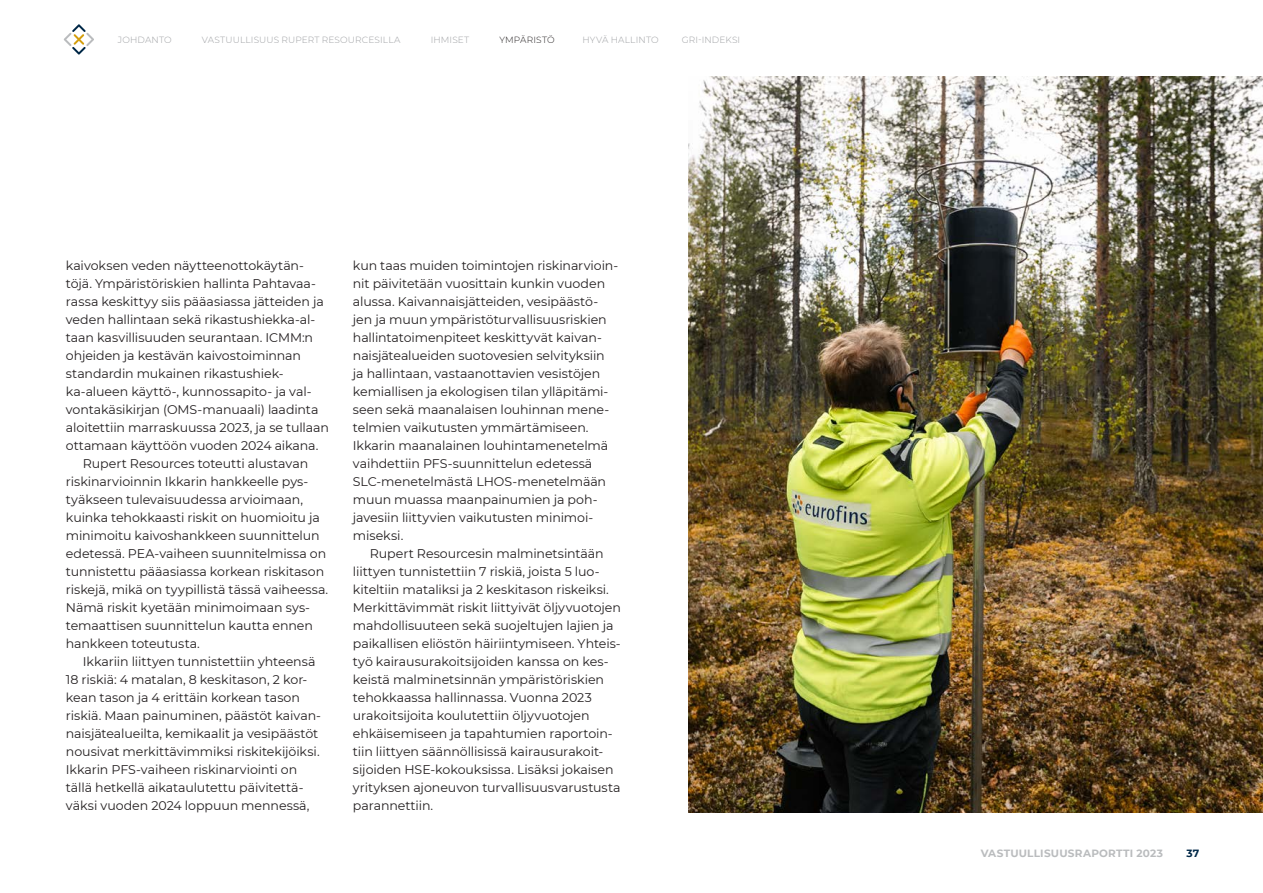
<style>
.page{position:relative;width:1263px;height:893px;background:#fff}
.page>*{position:absolute;margin:0;border:0;box-sizing:border-box;transform-origin:0 0}
.Manna_SIS__Leipäteksti{font:12.6px/18px "Montserrat";letter-spacing:-.005em;color:#231f20}
.t1{font:700 10.5px "Montserrat";letter-spacing:.02em;color:#babcbe}
.t2{font:700 10.5px "Montserrat";color:#002847}
.t3{font:300 9px "Montserrat";letter-spacing:.015em;color:#9d9fa2}
.t4{font:300 9px "Montserrat";letter-spacing:.02em;color:#231f20}
</style>
<div class="page">
<svg style="left:64px;top:24px;width:30px;height:31px"></svg>
<img style="left:689px;top:77px;width:574px;height:735px">
<p class="t3" style="left:118px;top:33px;width:55px">JOHDANTO</p>
<p class="t3" style="left:202px;top:33px;width:200px">VASTUULLISUUS RUPERT RESOURCESILLA</p>
<p class="t3" style="left:431px;top:33px;width:40px">IHMISET</p>
<p class="t4" style="left:499px;top:33px;width:57px">YMPÄRISTÖ</p>
<p class="t3" style="left:582px;top:33px;width:78px">HYVÄ HALLINTO</p>
<p class="t3" style="left:682px;top:33px;width:60px">GRI-INDEKSI</p>
<p class="Manna_SIS__Leipäteksti" style="left:66px;top:256px;width:265px">kaivoksen veden näytteenottokäytän&shy;töjä. Ympäristöriskien hallinta Pahtavaa&shy;rassa keskittyy siis pääasiassa jätteiden ja veden hallintaan sekä rikastushiekka-al&shy;taan kasvillisuuden seurantaan. ICMM:n ohjeiden ja kestävän kaivostoiminnan standardin mukainen rikastushiek&shy;ka-alueen käyttö-, kunnossapito- ja val&shy;vontakäsikirjan (OMS-manuaali) laadinta aloitettiin marraskuussa 2023, ja se tullaan ottamaan käyttöön vuoden 2024 aikana.</p>
<p class="Manna_SIS__Leipäteksti" style="left:66px;top:454px;width:264px;text-indent:17px">Rupert Resources toteutti alustavan riskinarvioinnin Ikkarin hankkeelle pys&shy;tyäkseen tulevaisuudessa arvioimaan, kuinka tehokkaasti riskit on huomioitu ja minimoitu kaivoshankkeen suunnittelun edetessä. PEA-vaiheen suunnitelmissa on tunnistettu pääasiassa korkean riskitason riskejä, mikä on tyypillistä tässä vaiheessa.<br>Nämä riskit kyetään minimoimaan sys&shy;temaattisen suunnittelun kautta ennen hankkeen toteutusta.</p>
<p class="Manna_SIS__Leipäteksti" style="left:66px;top:652px;width:257px;text-indent:17px">Ikkariin liittyen tunnistettiin yhteensä 18 riskiä: 4 matalan, 8 keskitason, 2 kor&shy;kean tason ja 4 erittäin korkean tason riskiä. Maan painuminen, päästöt kaivan&shy;naisjätealueilta, kemikaalit ja vesipäästöt nousivat merkittävimmiksi riskitekijöiksi.<br>Ikkarin PFS-vaiheen riskinarviointi on tällä hetkellä aikataulutettu päivitettä&shy;väksi vuoden 2024 loppuun mennessä,</p>
<p class="Manna_SIS__Leipäteksti" style="left:353px;top:256px;width:267px">kun taas muiden toimintojen riskinarvioin&shy;nit päivitetään vuosittain kunkin vuoden alussa. Kaivannaisjätteiden, vesipäästö&shy;jen ja muun ympäristöturvallisuusriskien hallintatoimenpiteet keskittyvät kaivan&shy;naisjätealueiden suotovesien selvityksiin ja hallintaan, vastaanottavien vesistöjen kemiallisen ja ekologisen tilan ylläpitämi&shy;seen sekä maanalaisen louhinnan mene&shy;telmien vaikutusten ymmärtämiseen.<br>Ikkarin maanalainen louhintamenetelmä vaihdettiin PFS-suunnittelun edetessä SLC-menetelmästä LHOS-menetelmään muun muassa maanpainumien ja poh&shy;javesiin liittyvien vaikutusten minimoi&shy;miseksi.</p>
<p class="Manna_SIS__Leipäteksti" style="left:353px;top:544px;width:269px;text-indent:17px">Rupert Resourcesin malminetsintään liittyen tunnistettiin 7 riskiä, joista 5 luo&shy;kiteltiin mataliksi ja 2 keskitason riskeiksi.<br>Merkittävimmät riskit liittyivät öljyvuotojen mahdollisuuteen sekä suojeltujen lajien ja paikallisen eliöstön häiriintymiseen. Yhteis&shy;työ kairausurakoitsijoiden kanssa on kes&shy;keistä malminetsinnän ympäristöriskien tehokkaassa hallinnassa. Vuonna 2023 urakoitsijoita koulutettiin öljyvuotojen ehkäisemiseen ja tapahtumien raportoin&shy;tiin liittyen säännöllisissä kairausurakoit&shy;sijoiden HSE-kokouksissa. Lisäksi jokaisen yrityksen ajoneuvon turvallisuusvarustusta parannettiin.</p>
<p class="t1" style="left:981px;top:845px;width:184px">VASTUULLISUUSRAPORTTI 2023</p>
<p class="t2" style="left:1186px;top:845px;width:14px">37</p>
</div>
